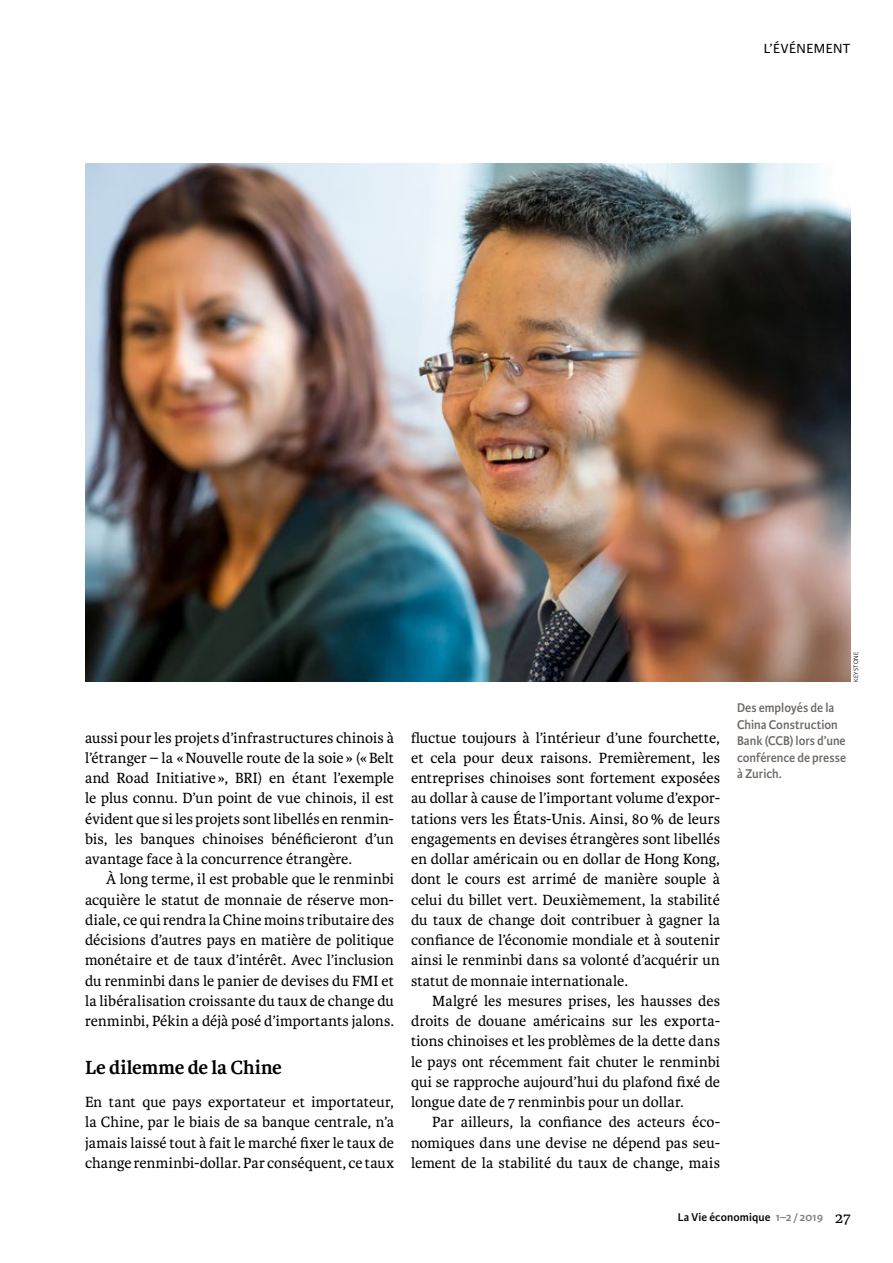
<style>
.page{position:relative;width:893px;height:1263px;background:#fff}
.page>*{position:absolute;margin:0;border:0;box-sizing:border-box;transform-origin:0 0}
.t1{font:700 20.25px "Karmina";letter-spacing:.005em;color:#000}
.t2{font:15.75px/20.2px "Karmina";letter-spacing:.005em;color:#000;text-align:justify}
.t3{font:14.1px "Karmina Sans";letter-spacing:.035em;color:#000}
.t4{font:600 13.5px/16.5px "Karmina Sans";color:#6d6966;scale:.95 1}
.t5{font:600 12px "Karmina Sans";letter-spacing:.01em;color:#000}
.t6{font:300 6.75px "Karmina Sans";letter-spacing:.01em;color:#000}
.s1{color:#817e7b}
.s2{font-family:"Karmina";font-weight:400;font-size:16.5px}
</style>
<div class="page">
<img style="left:85px;top:164px;width:765px;height:517px">
<p class="t3" style="left:764px;top:41px;width:88px">L’ÉVÉNEMENT</p>
<p class="t2" style="left:85px;top:727px;width:310px">aussi pour les projets d’infrastructures chinois à l’étranger – la «Nouvelle route de la soie » («Belt and Road Initiative », BRI) en étant l’exemple le plus connu. D’un point de vue chinois, il est évident que si les projets sont libellés en renmin&shy;bis, les banques chinoises bénéficieront d’un avantage face à la concurrence étrangère.</p>
<p class="t2" style="left:85px;top:869px;width:310px;text-indent:21px">À long terme, il est probable que le renminbi acquière le statut de monnaie de réserve mon&shy;diale, ce qui rendra la Chine moins tributaire des décisions d’autres pays en matière de politique monétaire et de taux d’intérêt. Avec l’inclusion du renminbi dans le panier de devises du FMI et la libéralisation croissante du taux de change du renminbi, Pékin a déjà posé d’importants jalons.</p>
<p class="t1" style="left:85px;top:1056px;width:198px">Le dilemme de la Chine</p>
<p class="t2" style="left:85px;top:1092px;width:311px">En tant que pays exportateur et importateur, la Chine, par le biais de sa banque centrale, n’a jamais laissé tout à fait le marché fixer le taux de change renminbi-dollar. Par conséquent, ce taux</p>
<p class="t2" style="left:411px;top:728px;width:311px">fluctue toujours à l’intérieur d’une fourchette, et cela pour deux raisons. Premièrement, les entreprises chinoises sont fortement exposées au dollar à cause de l’important volume d’expor&shy;tations vers les États-Unis. Ainsi, 80% de leurs engagements en devises étrangères sont libellés en dollar américain ou en dollar de Hong Kong, dont le cours est arrimé de manière souple à celui du billet vert. Deuxièmement, la stabilité du taux de change doit contribuer à gagner la confiance de l’économie mondiale et à soutenir ainsi le renminbi dans sa volonté d’acquérir un statut de monnaie internationale.</p>
<p class="t2" style="left:411px;top:991px;width:310px;text-indent:21px">Malgré les mesures prises, les hausses des droits de douane américains sur les exporta&shy;tions chinoises et les problèmes de la dette dans le pays ont récemment fait chuter le renminbi qui se rapproche aujourd’hui du plafond fixé de longue date de 7 renminbis pour un dollar.</p>
<p class="t2" style="left:411px;top:1112px;width:310px;text-indent:21px">Par ailleurs, la confiance des acteurs éco&shy;nomiques dans une devise ne dépend pas seu&shy;lement de la stabilité du taux de change, mais</p>
<p class="t6" style="left:852px;top:682px;width:31px;rotate:-90deg">KEYSTONE</p>
<p class="t4" style="left:737px;top:700px;width:116px">Des employés de la<br>China Construction<br>Bank (CCB) lors d’une conférence de presse à Zurich.</p>
<p class="t5" style="left:678px;top:1210px;width:174px">La Vie économique <span class="s1">1–2/2019</span> <span class="s2">27</span></p>
</div>
